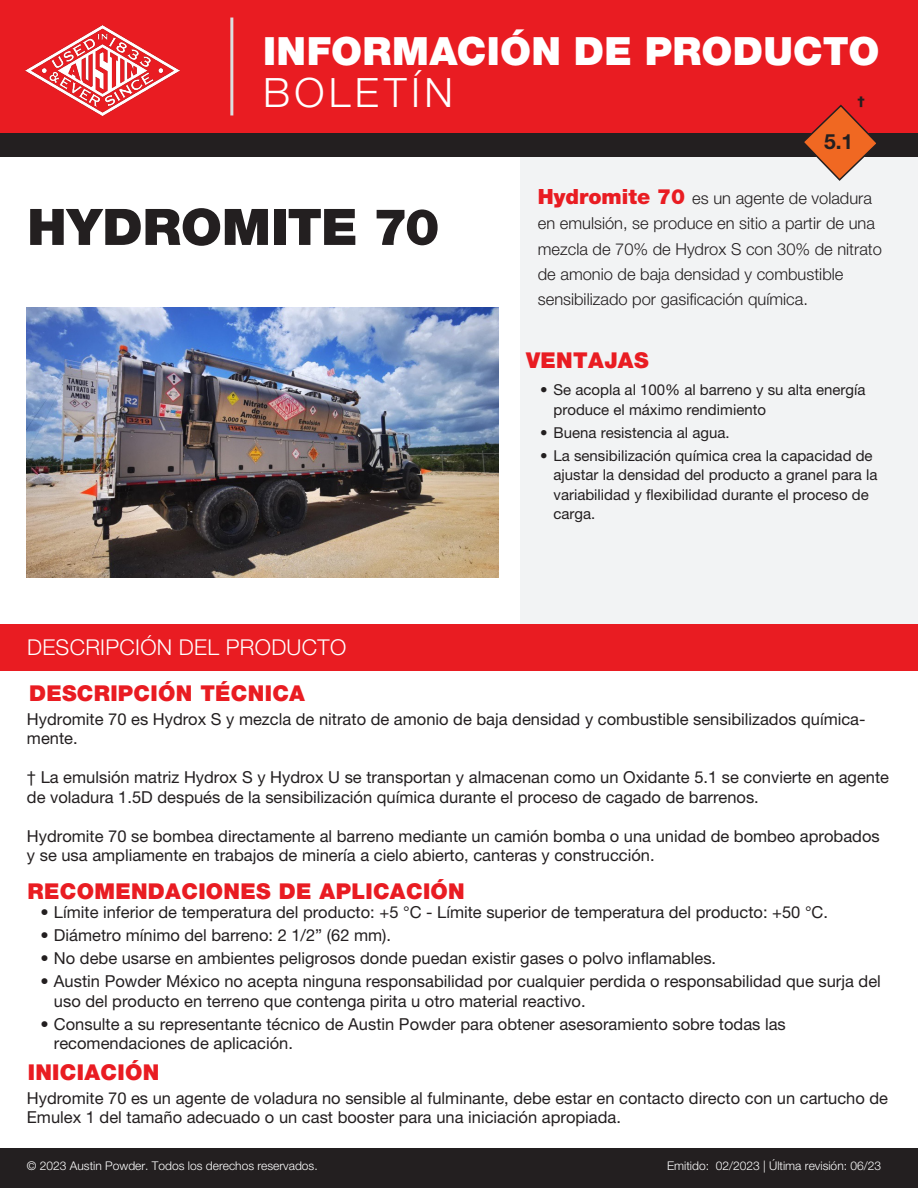
<style>
.page{position:relative;width:918px;height:1188px;background:#fff}
.page>*{position:absolute;margin:0;border:0;box-sizing:border-box;transform-origin:0 0}
.t1{font:900 50.4px "Helvetica Neue CE";letter-spacing:-.005em;color:#231f20}
.t2{font:300 40.5px "Helvetica Neue CE";letter-spacing:.105em;color:#fff}
.t3{font:900 39px "Helvetica Neue CE";letter-spacing:.01em;color:#fff}
.t4{font:900 21.9px "Helvetica Neue CE";letter-spacing:.015em;color:#e91c22}
.t5{font:300 21.9px "Helvetica Neue CE";letter-spacing:.015em;color:#fff}
.t6{font:700 21px "Helvetica Neue CE";color:#231f20}
.t7{font:16.5px/19.5px "Helvetica Neue CE";color:#231f20}
.t8{font:300 16.5px/25.2px "Helvetica Neue CE";color:#231f20}
.t9{font:15px/19.5px "Helvetica Neue CE";color:#231f20}
.t10{font:300 12px "Helvetica Neue CE";color:#fff}
.t11{font:900 12px "Helvetica Neue CE";color:#231f20}
.s1{font-weight:900;font-size:21px;color:#e91c22}
.s2{color:#231f20}
</style>
<div class="page">
<div style="left:521px;top:151px;width:397px;height:496px;background:#f2f3f4"></div>
<img style="left:27px;top:307px;width:472px;height:271px">
<div style="left:0;top:624px;width:918px;height:46px;background:#e91c22"></div>
<div style="left:0;top:0;width:918px;height:134px;background:#e91c22"></div>
<img style="left:26px;top:25px;width:153px;height:90px">
<hr style="left:230px;top:18px;width:3px;height:97px;background:#dcdddf">
<div style="left:0;top:1148px;width:918px;height:40px;background:#231f20"></div>
<div style="left:0;top:134px;width:918px;height:23px;background:#231f20"></div>
<svg style="left:801px;top:104px;width:78px;height:77px"></svg>
<p class="t3" style="left:263px;top:27px;width:618px">INFORMACIÓN DE PRODUCTO</p>
<p class="t2" style="left:263px;top:68px;width:191px">BOLETÍN</p>
<p class="t11" style="left:857px;top:93px;width:10px">†</p>
<p class="t1" style="left:27px;top:196px;width:414px">HYDROMITE 70</p>
<p class="t5" style="left:27px;top:634px;width:321px">DESCRIPCIÓN DEL PRODUCTO</p>
<p class="t6" style="left:824px;top:128px;width:31px">5.1</p>
<p class="t8" style="left:538px;top:187px;width:346px"><span class="s1">Hydromite 70</span> es un agente de voladura en emulsión, se produce en sitio a partir de una mezcla de 70% de Hydrox S con 30% de nitrato de amonio de baja densidad y combustible sensibilizado por gasificación química.</p>
<p class="t4" style="left:526px;top:347px;width:124px">VENTAJAS</p>
<p class="t9" style="left:554px;top:381px;width:313px;text-indent:-14px">• Se acopla al 100% al barreno y su alta energía produce el máximo rendimiento</p>
<p class="t9" style="left:540px;top:424px;width:191px">• Buena resistencia al agua.</p>
<p class="t9" style="left:554px;top:447px;width:325px;text-indent:-14px">• La sensibilización química crea la capacidad de ajustar la densidad del producto a granel para la variabilidad y flexibilidad durante el proceso de carga.</p>
<p class="t4" style="left:29px;top:680px;width:278px">DESCRIPCIÓN TÉCNICA</p>
<p class="t7" style="left:27px;top:710px;width:840px">Hydromite 70 es Hydrox S y mezcla de nitrato de amonio de baja densidad y combustible sensibilizados química&shy;mente.</p>
<p class="t7" style="left:27px;top:769px;width:864px">† La emulsión matriz Hydrox S y Hydrox U se transportan y almacenan como un Oxidante 5.1 se convierte en agente de voladura 1.5D después de la sensibilización química durante el proceso de cagado de barrenos.</p>
<p class="t7" style="left:27px;top:827px;width:854px">Hydromite 70 se bombea directamente al barreno mediante un camión bomba o una unidad de bombeo aprobados y se usa ampliamente en trabajos de minería a cielo abierto, canteras y construcción.</p>
<p class="t4" style="left:28px;top:877px;width:439px">RECOMENDACIONES DE APLICACIÓN</p>
<p class="t7" style="left:40px;top:904px;width:789px">• Límite inferior de temperatura del producto: +5 °C - Límite superior de temperatura del producto: +50 °C.</p>
<p class="t7" style="left:40px;top:927px;width:352px">• Diámetro mínimo del barreno: 2 1/2” (62 mm).</p>
<p class="t7" style="left:40px;top:950px;width:677px">• No debe usarse en ambientes peligrosos donde puedan existir gases o polvo inflamables.</p>
<p class="t7" style="left:54px;top:973px;width:828px;text-indent:-14px">• Austin Powder México no acepta ninguna responsabilidad por cualquier perdida o responsabilidad que surja del uso del producto en terreno que contenga pirita u otro material reactivo.</p>
<p class="t7" style="left:54px;top:1016px;width:733px;text-indent:-14px">• Consulte a su representante técnico de Austin Powder para obtener asesoramiento sobre todas las recomendaciones de aplicación.</p>
<p class="t4" style="left:28px;top:1058px;width:133px">INICIACIÓN</p>
<p class="t7" style="left:27px;top:1090px;width:863px">Hydromite 70 es un agente de voladura no sensible al fulminante, debe estar en contacto directo con un cartucho de<br>Emulex 1 del tamaño adecuado o un cast booster para una iniciación apropiada.</p>
<p class="t10" style="left:27px;top:1158px;width:292px">© 2023 Austin Powder. Todos los derechos reservados.</p>
<p class="t10" style="left:667px;top:1158px;width:229px">Emitido: 02/2023 | Última revisión: 06/23<span class="s2">21</span></p>
</div>
